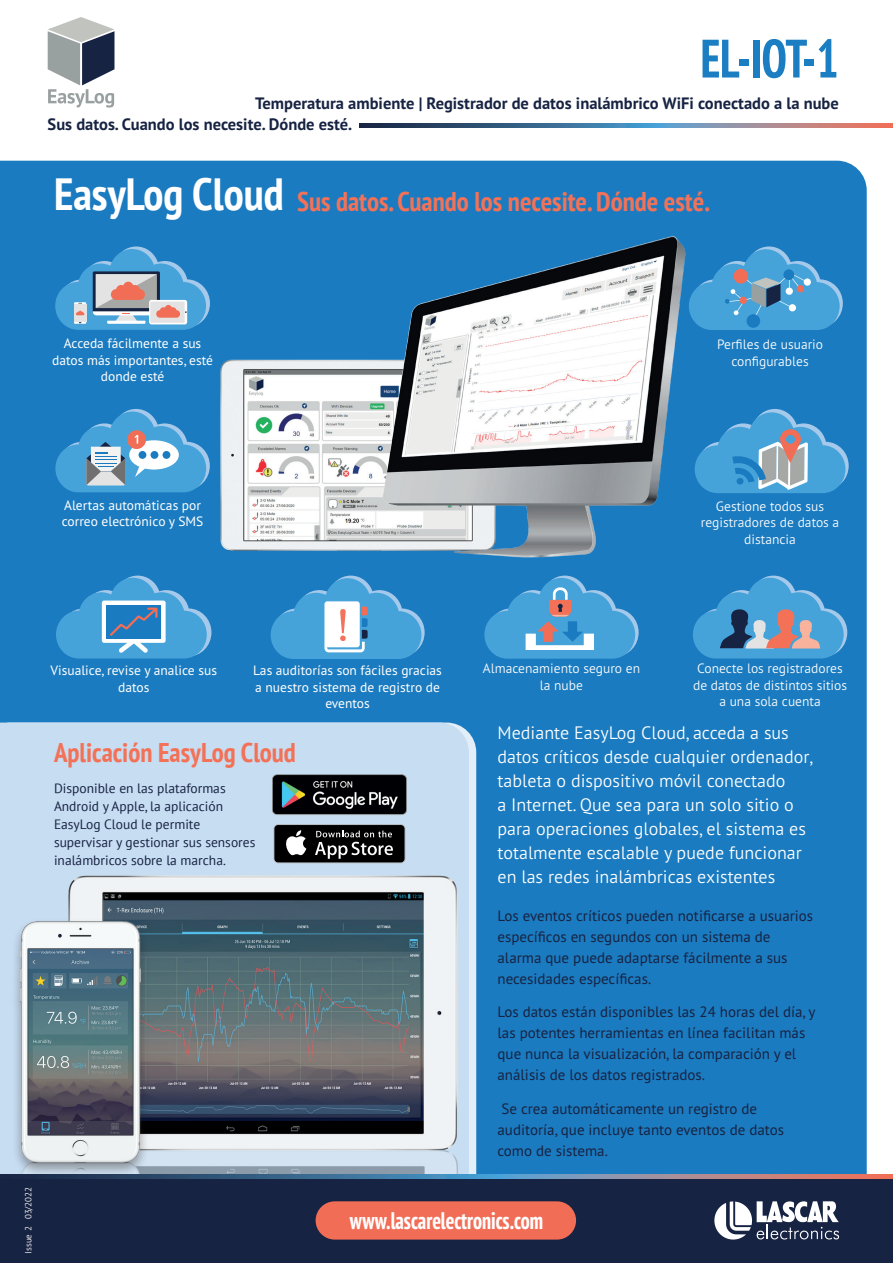
<style>
.page{position:relative;width:893px;height:1263px;background:#fff}
.page>*{position:absolute;margin:0;border:0;box-sizing:border-box;transform-origin:0 0}
.t1{font:700 condensed 54px "PT Sans Pro";color:#1b7dc2}
.t2{font:700 condensed 45px "PT Sans";color:#fff}
.t3{font:700 condensed 27px "PT Sans";color:#f37257}
.t4{font:700 condensed 24px "PT Sans Pro";color:#fff}
.t5{font:300 18px/24px "PT Sans Pro";color:#fff}
.t6{font:700 16.5px "PT Sans Pro";color:#172342}
.t7{font:15px/21px "PT Sans Pro";color:#172342}
.t8{font:13.5px/16.5px "PT Sans Pro";color:#fff;text-align:center}
.t9{font:300 13.5px/16.5px "PT Sans Pro";color:#fff;text-align:center}
.t10{font:13.5px/18px "PT Sans";color:#172342}
.t11{font:300 9px "PT Sans Pro";color:#fff}
</style>
<div class="page">
<svg style="left:359px;top:123px;width:534px;height:5px;background:#67728b"></svg>
<svg style="left:48px;top:17px;width:66px;height:91px"></svg>
<div style="left:0;top:161px;width:867px;height:1013px;background:#1b7bc0"></div>
<svg style="left:484px;top:576px;width:155px;height:83px;background:#4d9bcf"></svg>
<svg style="left:701px;top:246px;width:142px;height:84px;background:#4798cd"></svg>
<div style="left:740px;top:297px;width:7px;height:7px;background:#f26d55;border-radius:50%"></div>
<div style="left:783px;top:269px;width:11px;height:11px;background:#1b7bc0;border-radius:50%"></div>
<svg style="left:55px;top:409px;width:155px;height:83px;background:#5ba1d0"></svg>
<svg style="left:56px;top:576px;width:155px;height:82px;background:#499ad1"></svg>
<svg style="left:693px;top:576px;width:154px;height:82px;background:#4f92c2"></svg>
<svg style="left:55px;top:246px;width:155px;height:84px;background:#669dc5"></svg>
<svg style="left:271px;top:576px;width:154px;height:83px;background:#57a4d6"></svg>
<svg style="left:701px;top:409px;width:148px;height:84px;background:#559ccc"></svg>
<img style="left:217px;top:354px;width:152px;height:203px">
<img style="left:369px;top:231px;width:332px;height:332px">
<div style="left:0;top:722px;width:469px;height:452px;background:#c7ddf2"></div>
<img style="left:48px;top:850px;width:422px;height:324px">
<div style="left:11px;top:918px;width:139px;height:260px;background:#231f20;opacity:.4"></div>
<img style="left:8px;top:915px;width:144px;height:253px">
<img style="left:262px;top:764px;width:155px;height:60px">
<svg style="left:274px;top:824px;width:131px;height:39px"></svg>
<div style="left:274px;top:825px;width:130px;height:37px;background:#000001;border-radius:4px"></div>
<svg style="left:286px;top:830px;width:20px;height:25px"></svg>
<svg style="left:315px;top:830px;width:78px;height:29px"></svg>
<div style="left:0;top:1178px;width:893px;height:85px;background:#172342"></div>
<svg style="left:714px;top:1201px;width:125px;height:38px"></svg>
<svg style="left:0;top:1174px;width:893px;height:4px;background:#67728b"></svg>
<div style="left:316px;top:1201px;width:260px;height:38px;background:#f26d55;border-radius:19px"></div>
<h1 class="t1" style="left:701px;top:23px;width:140px">EL-IOT-1</h1>
<p class="t6" style="left:255px;top:92px;width:585px">Temperatura ambiente | Registrador de datos inalámbrico WiFi conectado a la nube</p>
<p class="t6" style="left:48px;top:113px;width:306px">Sus datos. Cuando los necesite. Dónde esté.</p>
<h2 class="t2" style="left:54px;top:164px;width:231px">EasyLog Cloud</h2>
<h3 class="t3" style="left:297px;top:184px;width:414px">Sus datos. Cuando los necesite. Dónde esté.</h3>
<p class="t8" style="left:52px;top:335px;width:162px">Acceda fácilmente a sus datos más importantes, esté donde esté</p>
<p class="t8" style="left:62px;top:496px;width:143px;text-align:left">Alertas automáticas por correo electrónico y SMS</p>
<p class="t9" style="left:717px;top:336px;width:108px">Perfiles de usuario configurables</p>
<p class="t9" style="left:701px;top:497px;width:140px">Gestione todos sus registradores de datos a distancia</p>
<p class="t11" style="left:22px;top:1253px;width:68px;rotate:-90deg">Issue 2 03/2022</p>
<p class="t8" style="left:50px;top:662px;width:168px">Visualice, revise y analice sus datos</p>
<p class="t9" style="left:693px;top:660px;width:156px">Conecte los registradores de datos de distintos sitios a una sola cuenta</p>
<p class="t9" style="left:483px;top:660px;width:159px">Almacenamiento seguro en la nube</p>
<p class="t8" style="left:253px;top:662px;width:190px">Las auditorías son fáciles gracias a nuestro sistema de registro de eventos</p>
<h3 class="t3" style="left:54px;top:734px;width:243px">Aplicación EasyLog Cloud</h3>
<p class="t10" style="left:54px;top:779px;width:203px">Disponible en las plataformas<br>Android y Apple, la aplicación<br>EasyLog Cloud le permite supervisar y gestionar sus sensores inalámbricos sobre la marcha.</p>
<p class="t5" style="left:497px;top:720px;width:317px">Mediante EasyLog Cloud, acceda a sus datos críticos desde cualquier ordenador, tableta o dispositivo móvil conectado<br>a Internet. Que sea para un solo sitio o para operaciones globales, el sistema es totalmente escalable y puede funcionar en las redes inalámbricas existentes</p>
<p class="t7" style="left:497px;top:904px;width:317px">Los eventos críticos pueden notificarse a usuarios específicos en segundos con un sistema de alarma que puede adaptarse fácilmente a sus necesidades específicas.</p>
<p class="t7" style="left:497px;top:1001px;width:320px">Los datos están disponibles las 24 horas del día, y las potentes herramientas en línea facilitan más que nunca la visualización, la comparación y el análisis de los datos registrados.</p>
<p class="t7" style="left:497px;top:1098px;width:288px">Se crea automáticamente un registro de auditoría, que incluye tanto eventos de datos como de sistema.</p>
<h3 class="t4" style="left:350px;top:1204px;width:195px">www.lascarelectronics.com</h3>
</div>
